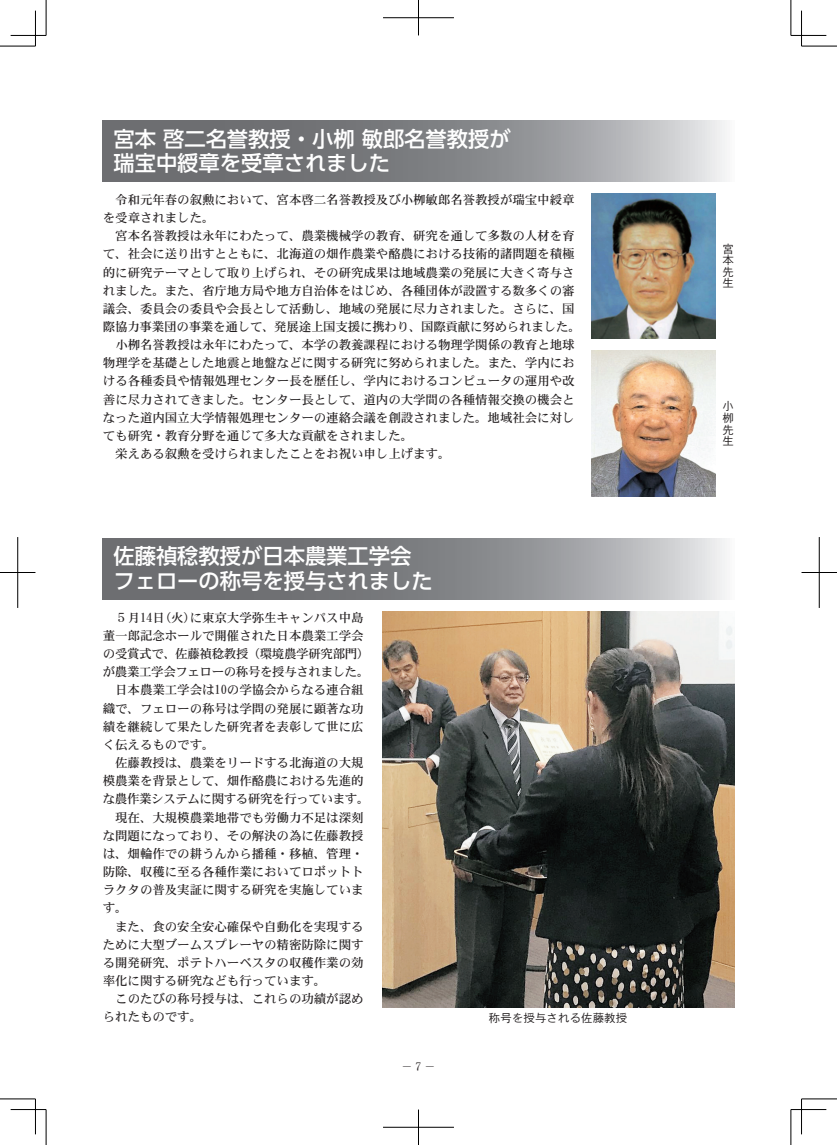
<style>
.page{position:relative;width:837px;height:1145px;background:#fff}
.page>*{position:absolute;margin:0;border:0;box-sizing:border-box;transform-origin:0 0}
.t1{font:500 21.25px/24.8px "UD Shin Go Pro";color:#fff}
.t2{font:12.38px/18.1px "DFHS Mincho W5 WINP RKSJ H";color:#231f20}
.t3{font:12.38px "DFHS Mincho W5 WINP RKSJ H";letter-spacing:-.025em;color:#231f20}
.t4{font:12.38px "DFHS Mincho W5 WINP RKSJ H";letter-spacing:-.02em;color:#231f20}
.t5{font:11.5px/11.5px "DFHS Gothic W3 WINP RKSJ H";color:#231f20;text-align:justify}
.t6{font:11.5px "DFHS Mincho W3 WIN RKSJ H";color:#231f20}
.s1{font-family:"DFHS Mincho W5 WIN RKSJ H"}
</style>
<div class="page">
<svg style="left:103px;top:120px;width:624px;height:61px;background:#8c8d90"></svg>
<img style="left:591px;top:193px;width:124px;height:145px">
<img style="left:591px;top:351px;width:124px;height:145px">
<svg style="left:103px;top:538px;width:624px;height:61px;background:#8c8d90"></svg>
<img style="left:382px;top:611px;width:351px;height:396px">
<hr style="left:0;top:46px;width:35px;height:1px;background:#000">
<hr style="left:801px;top:46px;width:35px;height:1px;background:#000">
<hr style="left:0;top:1098px;width:35px;height:1px;background:#000">
<hr style="left:801px;top:1098px;width:35px;height:1px;background:#000">
<hr style="left:46px;top:0;width:1px;height:35px;background:#000">
<hr style="left:46px;top:1109px;width:1px;height:35px;background:#000">
<hr style="left:790px;top:0;width:1px;height:35px;background:#000">
<hr style="left:790px;top:1109px;width:1px;height:35px;background:#000">
<hr style="left:11px;top:35px;width:35px;height:1px;background:#000">
<hr style="left:790px;top:35px;width:36px;height:1px;background:#000">
<hr style="left:11px;top:1109px;width:35px;height:1px;background:#000">
<hr style="left:790px;top:1109px;width:36px;height:1px;background:#000">
<hr style="left:35px;top:11px;width:1px;height:35px;background:#000">
<hr style="left:35px;top:1098px;width:1px;height:36px;background:#000">
<hr style="left:801px;top:11px;width:1px;height:35px;background:#000">
<hr style="left:801px;top:1098px;width:1px;height:36px;background:#000">
<hr style="left:383px;top:18px;width:71px;height:1px;background:#000">
<hr style="left:418px;top:0;width:1px;height:35px;background:#000">
<hr style="left:383px;top:1127px;width:71px;height:1px;background:#000">
<hr style="left:418px;top:1109px;width:1px;height:35px;background:#000">
<hr style="left:0;top:572px;width:35px;height:1px;background:#000">
<hr style="left:18px;top:537px;width:1px;height:71px;background:#000">
<hr style="left:801px;top:572px;width:35px;height:1px;background:#000">
<hr style="left:818px;top:537px;width:1px;height:71px;background:#000">
<h1 class="t1" style="left:113px;top:125px;width:398px">宮本 啓二名誉教授・小栁 敏郎名誉教授が瑞宝中綬章を受章されました</h1>
<p class="t2" style="left:103px;top:191px;width:473px;text-indent:12px">令和元年春の叙勲において、宮本啓二名誉教授及び小栁敏郎名誉教授が瑞宝中綬章を受章されました。</p>
<p class="t2" style="left:115px;top:227px;width:460px">宮本名誉教授は永年にわたって、農業機械学の教育、研究を通して多数の人材を育</p>
<p class="t2" style="left:103px;top:245px;width:473px">て、社会に送り出すとともに、北海道の畑作農業や酪農における技術的諸問題を積極</p>
<p class="t2" style="left:103px;top:263px;width:473px">的に研究テーマとして取り上げられ、その研究成果は地域農業の発展に大きく寄与さ</p>
<p class="t2" style="left:103px;top:281px;width:473px">れました。また、省庁地方局や地方自治体をはじめ、各種団体が設置する数多くの審</p>
<p class="t2" style="left:103px;top:300px;width:473px">議会、委員会の委員や会長として活動し、地域の発展に尽力されました。さらに、国</p>
<p class="t2" style="left:103px;top:318px;width:479px">際協力事業団の事業を通して、発展途上国支援に携わり、国際貢献に努められました。</p>
<p class="t2" style="left:115px;top:336px;width:460px">小栁名誉教授は永年にわたって、本学の教養課程における物理学関係の教育と地球</p>
<p class="t2" style="left:103px;top:354px;width:473px">物理学を基礎とした地震と地盤などに関する研究に努められました。また、学内にお</p>
<p class="t2" style="left:103px;top:372px;width:473px">ける各種委員や情報処理センター長を歴任し、学内におけるコンピュータの運用や改</p>
<p class="t2" style="left:103px;top:390px;width:473px">善に尽力されてきました。センター長として、道内の大学間の各種情報交換の機会と</p>
<p class="t2" style="left:103px;top:409px;width:473px">なった道内国立大学情報処理センターの連絡会議を創設されました。地域社会に対し</p>
<p class="t2" style="left:103px;top:427px;width:312px">ても研究・教育分野を通じて多大な貢献をされました。</p>
<p class="t2" style="left:115px;top:445px;width:336px">栄えある叙勲を受けられましたことをお祝い申し上げます。</p>
<h1 class="t1" style="left:113px;top:543px;width:320px">佐藤禎稔教授が日本農業工学会フェローの称号を授与されました</h1>
<p class="t2" style="left:115px;top:608px;width:250px">５月<span class="s1">14</span>日（火）に東京大学弥生キャンパス中島</p>
<p class="t2" style="left:103px;top:626px;width:262px">董一郎記念ホールで開催された日本農業工学会</p>
<p class="t4" style="left:103px;top:647px;width:268px">の受賞式で、佐藤禎稔教授（環境農学研究部門）</p>
<p class="t3" style="left:103px;top:665px;width:268px">が農業工学会フェローの称号を授与されました。</p>
<p class="t2" style="left:115px;top:681px;width:250px">日本農業工学会は<span class="s1">10</span>の学協会からなる連合組</p>
<p class="t2" style="left:103px;top:699px;width:262px">織で、フェローの称号は学問の発展に顕著な功</p>
<p class="t2" style="left:103px;top:717px;width:262px">績を継続して果たした研究者を表彰して世に広</p>
<p class="t2" style="left:103px;top:735px;width:113px">く伝えるものです。</p>
<p class="t2" style="left:115px;top:754px;width:250px">佐藤教授は、農業をリードする北海道の大規</p>
<p class="t2" style="left:103px;top:772px;width:262px">模農業を背景として、畑作酪農における先進的</p>
<p class="t3" style="left:103px;top:792px;width:268px">な農作業システムに関する研究を行っています。</p>
<p class="t2" style="left:115px;top:808px;width:250px">現在、大規模農業地帯でも労働力不足は深刻</p>
<p class="t2" style="left:103px;top:826px;width:262px">な問題になっており、その解決の為に佐藤教授</p>
<p class="t2" style="left:103px;top:844px;width:262px">は、畑輪作での耕うんから播種・移植、管理・</p>
<p class="t2" style="left:103px;top:862px;width:262px">防除、収穫に至る各種作業においてロボットト</p>
<p class="t2" style="left:103px;top:881px;width:262px">ラクタの普及実証に関する研究を実施していま</p>
<p class="t2" style="left:103px;top:899px;width:26px">す。</p>
<p class="t2" style="left:115px;top:917px;width:250px">また、食の安全安心確保や自動化を実現する</p>
<p class="t2" style="left:103px;top:935px;width:262px">ために大型ブームスプレーヤの精密防除に関す</p>
<p class="t2" style="left:103px;top:953px;width:262px">る開発研究、ポテトハーベスタの収穫作業の効</p>
<p class="t2" style="left:103px;top:971px;width:225px">率化に関する研究なども行っています。</p>
<p class="t2" style="left:115px;top:990px;width:250px">このたびの称号授与は、これらの功績が認め</p>
<p class="t2" style="left:103px;top:1008px;width:101px">られたものです。</p>
<p class="t6" style="left:415px;top:1061px;width:7px">7</p>
<p class="t6" style="left:401px;top:1061px;width:36px">－　－</p>
<p class="t5" style="left:489px;top:1012px;width:140px">称号を授与される佐藤教授</p>
<p class="t5" style="left:722px;top:243px;width:13px">宮本先生</p>
<p class="t5" style="left:722px;top:401px;width:12px">小栁先生</p>
</div>
